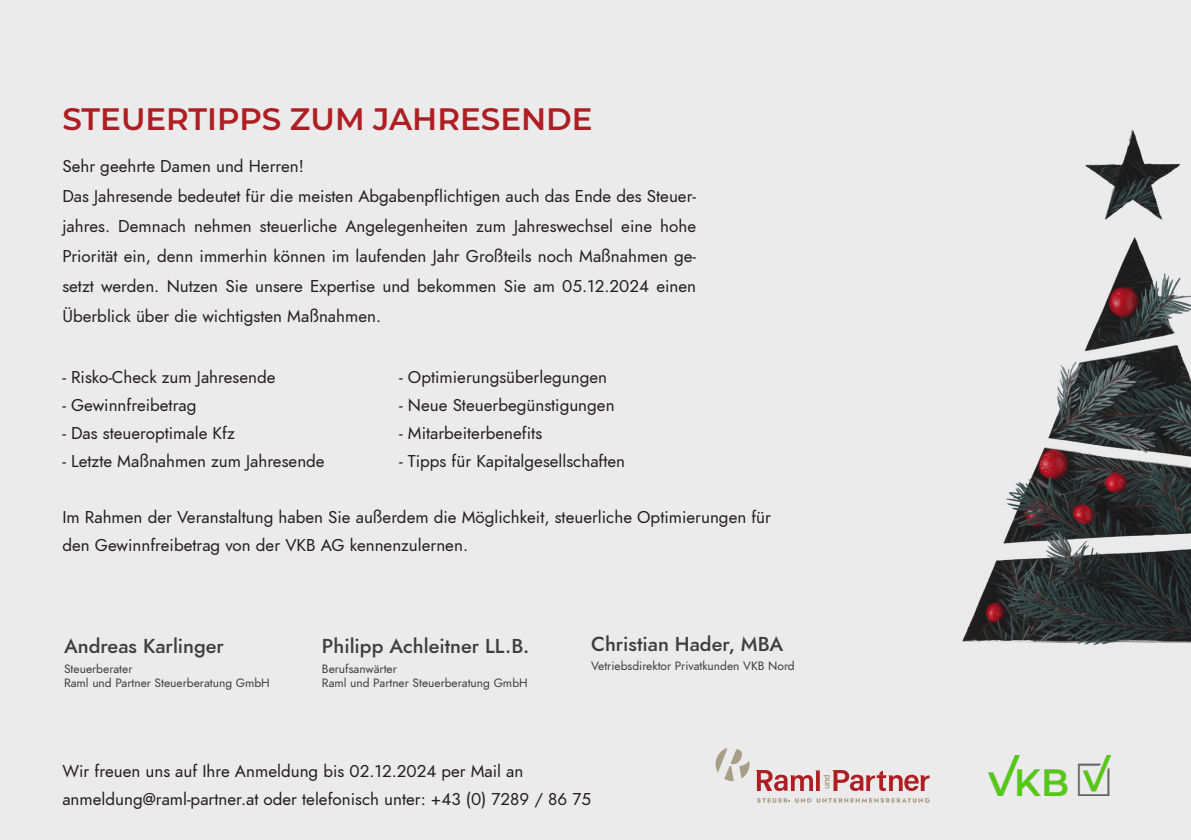
<style>
.page{position:relative;width:1191px;height:840px;background:#fff}
.page>*{position:absolute;margin:0;border:0;box-sizing:border-box;transform-origin:0 0}
.t1{font:600 31px "Montserrat";color:#af1e22}
.t2{font:italic 500 20px "Renner";color:#3e3e3f}
.t3{font:italic 17px/30px "Renner";color:#231f20;text-align:justify}
.t4{font:italic 12px "Renner";color:#3e3e3f}
</style>
<div class="page">
<div style="left:0;top:0;width:1191px;height:838px;background:#ebebeb"></div>
<img style="left:988px;top:755px;width:123px;height:39px">
<svg style="left:715px;top:747px;width:34px;height:33px"></svg>
<svg style="left:755px;top:769px;width:174px;height:21px"></svg>
<svg style="left:757px;top:797px;width:172px;height:5px"></svg>
<p class="t1" style="left:62px;top:97px;width:532px">STEUERTIPPS ZUM JAHRESENDE</p>
<p class="t3" style="left:62px;top:151px;width:243px">Sehr geehrte Damen und Herren!</p>
<p class="t3" style="left:62px;top:181px;width:635px">Das Jahresende bedeutet für die meisten Abgabenpflichtigen auch das Ende des Steuer&shy;jahres. Demnach nehmen steuerliche Angelegenheiten zum Jahreswechsel eine hohe Priorität ein, denn immerhin können im laufenden Jahr Großteils noch Maßnahmen ge&shy;setzt werden. Nutzen Sie unsere Expertise und bekommen Sie am 05.12.2024 einen Überblick über die wichtigsten Maßnahmen.</p>
<p class="t3" style="left:62px;top:362px;width:215px">- Risko-Check zum Jahresende</p>
<p class="t3" style="left:62px;top:390px;width:136px">- Gewinnfreibetrag</p>
<p class="t3" style="left:62px;top:418px;width:174px">- Das steueroptimale Kfz</p>
<p class="t3" style="left:62px;top:446px;width:264px">- Letzte Maßnahmen zum Jahresende</p>
<p class="t3" style="left:399px;top:362px;width:209px">- Optimierungsüberlegungen</p>
<p class="t3" style="left:399px;top:390px;width:217px">- Neue Steuerbegünstigungen</p>
<p class="t3" style="left:399px;top:418px;width:144px">- Mitarbeiterbenefits</p>
<p class="t3" style="left:399px;top:446px;width:227px">- Tipps für Kapitalgesellschaften</p>
<p class="t3" style="left:62px;top:503px;width:710px;line-height:28px">Im Rahmen der Veranstaltung haben Sie außerdem die Möglichkeit, steuerliche Optimierungen für den Gewinnfreibetrag von der VKB AG kennenzulernen.</p>
<p class="t2" style="left:64px;top:632px;width:161px">Andreas Karlinger</p>
<p class="t4" style="left:64px;top:660px;width:70px">Steuerberater</p>
<p class="t4" style="left:64px;top:674px;width:207px">Raml und Partner Steuerberatung GmbH</p>
<p class="t2" style="left:322px;top:632px;width:209px">Philipp Achleitner LL.B.</p>
<p class="t4" style="left:322px;top:660px;width:76px">Berufsanwärter</p>
<p class="t4" style="left:322px;top:674px;width:207px">Raml und Partner Steuerberatung GmbH</p>
<p class="t2" style="left:591px;top:629px;width:194px">Christian Hader, MBA</p>
<p class="t4" style="left:591px;top:657px;width:205px">Vetriebsdirektor Privatkunden VKB Nord</p>
<p class="t3" style="left:62px;top:756px;width:462px">Wir freuen uns auf Ihre Anmeldung bis 02.12.2024 per Mail an</p>
<p class="t3" style="left:62px;top:784px;width:530px">anmeldung@raml-partner.at oder telefonisch unter: +43 (0) 7289 / 86 75</p>
</div>
